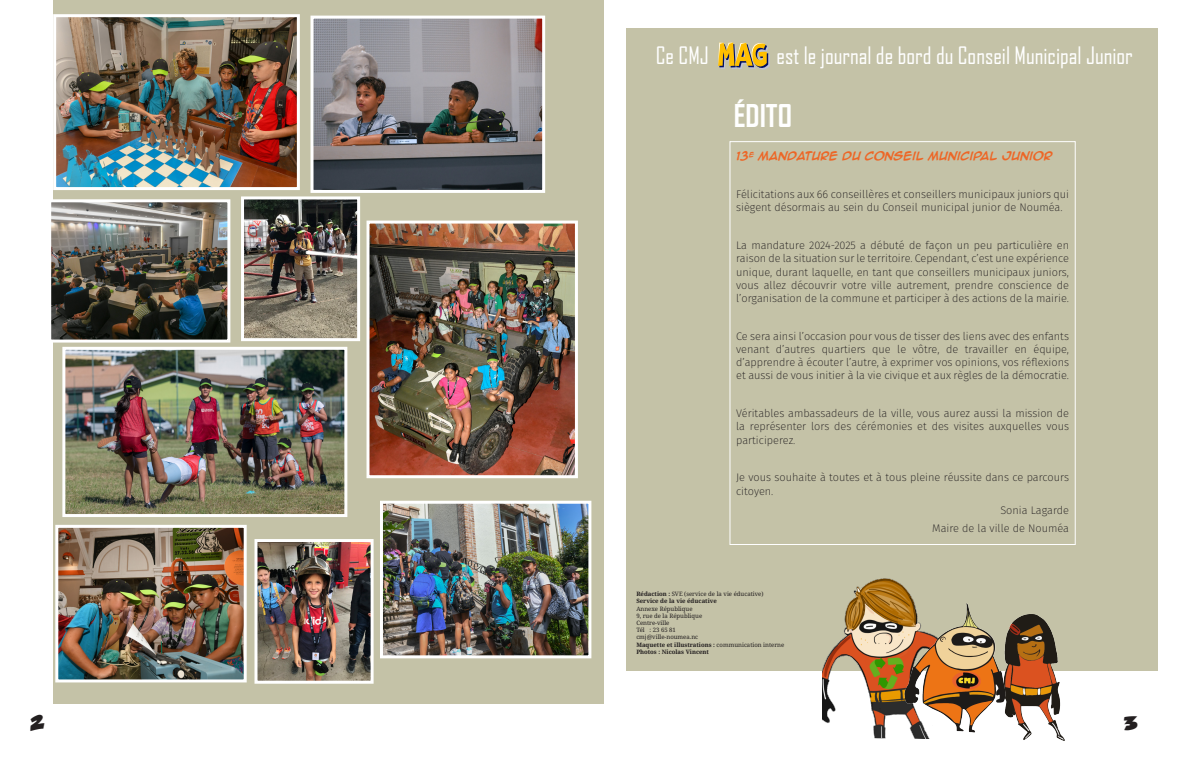
<style>
.page{position:relative;width:1191px;height:766px;background:#fff}
.page>*{position:absolute;margin:0;border:0;box-sizing:border-box;transform-origin:0 0}
.t1{font:700 30px "Agency FB";color:#fff}
.t2{font:23px "Agency FB";color:#fff}
.Texte_courant{font:200 11px/13.2px "Fira Sans";color:#231f20;text-align:justify}
.Texte_courant-2{font:700 10px "Anime Ace 2.0 BB";color:#ed6626}
.t3{font:9px "Comical Cartoon";color:#231f20}
.t4{font:6px "Avrile Serif";color:#231f20}
.t5{font:700 6px "Avrile Serif";color:#231f20}
.s1{font-weight:700}
.s2{font-weight:400}
</style>
<div class="page">
<div style="left:626px;top:28px;width:531px;height:642px;background:#c4c2a7"></div>
<div style="left:729px;top:141px;width:346px;height:404px;border:1px solid #fff"></div>
<svg style="left:718px;top:42px;width:51px;height:28px"></svg>
<img style="left:822px;top:579px;width:57px;height:160px">
<img style="left:879px;top:578px;width:189px;height:163px">
<div style="left:54px;top:0;width:550px;height:703px;background:#c4c2a7"></div>
<img style="left:57px;top:18px;width:239px;height:168px">
<div style="left:53px;top:14px;width:247px;height:176px;border:3px solid #fff"></div>
<img style="left:314px;top:20px;width:227px;height:169px">
<div style="left:310px;top:16px;width:235px;height:177px;border:3px solid #fff"></div>
<img style="left:370px;top:224px;width:204px;height:250px">
<div style="left:366px;top:220px;width:212px;height:258px;border:3px solid #fff"></div>
<img style="left:52px;top:203px;width:174px;height:135px">
<div style="left:48px;top:199px;width:182px;height:143px;border:3px solid #fff"></div>
<img style="left:245px;top:200px;width:111px;height:137px">
<div style="left:241px;top:196px;width:119px;height:145px;border:3px solid #fff"></div>
<img style="left:258px;top:543px;width:111px;height:136px">
<div style="left:254px;top:539px;width:119px;height:144px;border:3px solid #fff"></div>
<img style="left:384px;top:504px;width:203px;height:150px">
<div style="left:380px;top:500px;width:211px;height:158px;border:3px solid #fff"></div>
<img style="left:66px;top:351px;width:277px;height:162px">
<div style="left:62px;top:347px;width:285px;height:170px;border:3px solid #fff"></div>
<img style="left:59px;top:528px;width:184px;height:150px">
<div style="left:55px;top:524px;width:192px;height:158px;border:3px solid #fff"></div>
<p class="t2" style="left:656px;top:41px;width:55px">Ce CMJ</p>
<p class="t2" style="left:776px;top:41px;width:358px">est le journal de bord du Conseil Municipal Junior</p>
<p class="t1" style="left:733px;top:97px;width:60px">ÉDITO</p>
<p class="Texte_courant-2" style="left:736px;top:149px;width:318px">13<sup>E</sup> MANDATURE DU CONSEIL MUNICIPAL JUNIOR</p>
<p class="Texte_courant" style="left:736px;top:188px;width:334px">Félicitations aux 66 conseillères et conseillers municipaux juniors qui siègent désormais au sein du Conseil municipal junior de Nouméa.</p>
<p class="Texte_courant" style="left:736px;top:239px;width:334px">La mandature 2024-2025 a débuté de façon un peu particulière en raison de la situation sur le territoire. Cependant, c’est une expérience unique, durant laquelle, en tant que conseillers municipaux juniors, vous allez découvrir votre ville autrement, prendre conscience de l’organisation de la commune et participer à des actions de la mairie.</p>
<p class="Texte_courant" style="left:736px;top:329px;width:334px">Ce sera ainsi l’occasion pour vous de tisser des liens avec des enfants venant d’autres quartiers que le vôtre, de travailler en équipe, d’apprendre à écouter l’autre, à exprimer vos opinions, vos réflexions et aussi de vous initier à la vie civique et aux règles de la démocratie.</p>
<p class="Texte_courant" style="left:736px;top:406px;width:334px">Véritables ambassadeurs de la ville, vous aurez aussi la mission de la représenter lors des cérémonies et des visites auxquelles vous participerez.</p>
<p class="Texte_courant" style="left:736px;top:471px;width:334px">Je vous souhaite à toutes et à tous pleine réussite dans ce parcours citoyen.</p>
<p class="Texte_courant" style="left:1000px;top:503px;width:70px">Sonia Lagarde</p>
<p class="Texte_courant" style="left:932px;top:521px;width:138px">Maire de la ville de Nouméa</p>
<p class="t4" style="left:636px;top:589px;width:129px"><span class="s1">Rédaction :</span> SVE (service de la vie éducative)</p>
<p class="t5" style="left:636px;top:597px;width:82px">Service de la vie éducative</p>
<p class="t4" style="left:636px;top:604px;width:58px">Annexe République</p>
<p class="t4" style="left:636px;top:611px;width:67px">9, rue de la République</p>
<p class="t4" style="left:636px;top:618px;width:35px">Centre-ville</p>
<p class="t4" style="left:636px;top:625px;width:41px">Tél : 23 65 81</p>
<p class="t4" style="left:636px;top:633px;width:63px">cmj@ville-noumea.nc</p>
<p class="t5" style="left:636px;top:640px;width:149px">Maquette et illustrations : <span class="s2">communication interne</span></p>
<p class="t5" style="left:636px;top:647px;width:74px">Photos : Nicolas Vincent</p>
<p class="t3" style="left:30px;top:718px;width:16px">2</p>
<p class="t3" style="left:1123px;top:718px;width:16px">3</p>
</div>
